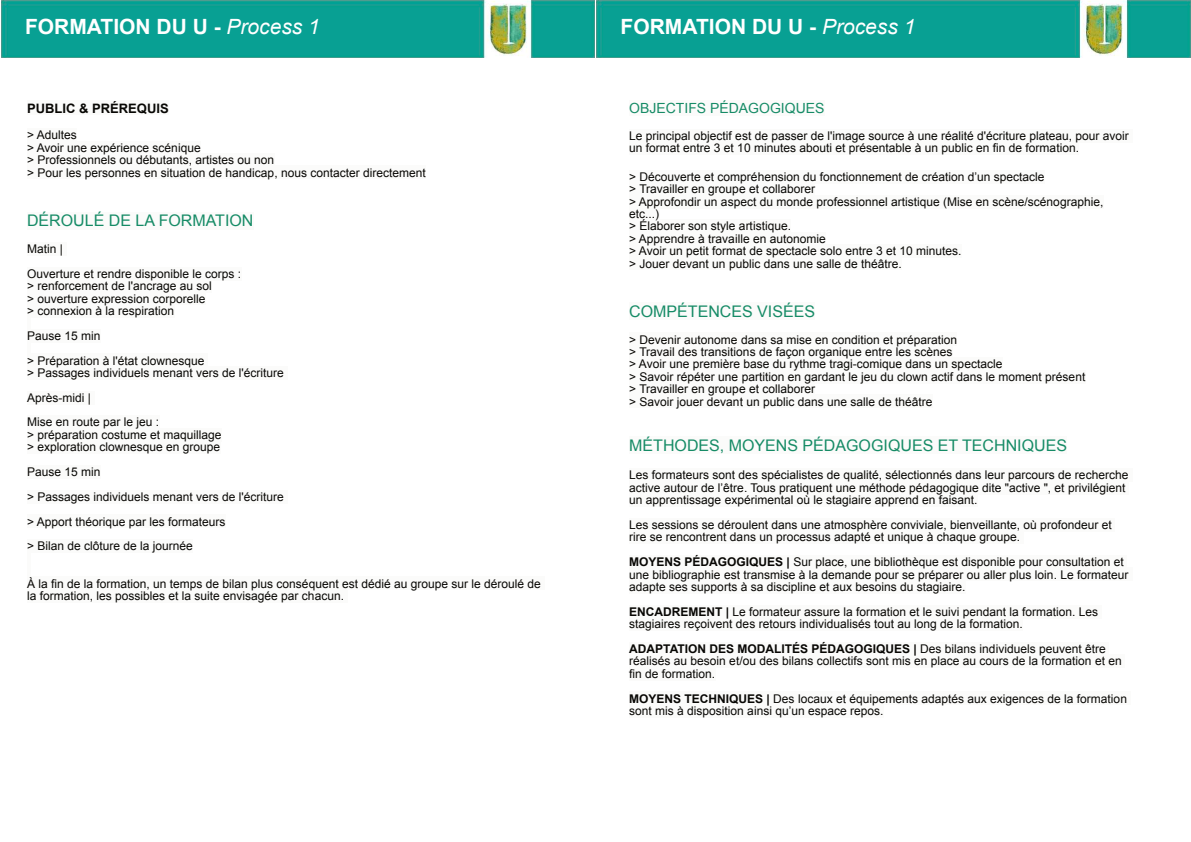
<style>
.page{position:relative;width:1191px;height:842px;background:#fff}
.page>*{position:absolute;margin:0;border:0;box-sizing:border-box;transform-origin:0 0}
.t1{font:700 21px "Arial";color:#fff}
.t2{font:16px "Arial";color:#168b66}
.t3{font:14px "Arial";color:#168b66}
.t4{font:700 13px "Arial";color:#080704}
.t5{font:12px/12.4px "Arial";color:#080704}
.s1{font-weight:400;font-style:italic}
.s2{font-weight:700}
</style>
<div class="page">
<img style="left:1px;top:0;width:1190px;height:58px">
<div style="left:27px;top:101px;width:142px;height:14px;background:#fbfbfa"></div>
<div style="left:27px;top:128px;width:50px;height:14px;background:#fbfbfa"></div>
<div style="left:27px;top:141px;width:174px;height:13px;background:#fbfbfa"></div>
<div style="left:27px;top:153px;width:247px;height:14px;background:#fbfbfa"></div>
<div style="left:27px;top:166px;width:399px;height:13px;background:#fbfbfa"></div>
<div style="left:27px;top:212px;width:226px;height:17px;background:#fbfbfa"></div>
<div style="left:27px;top:242px;width:39px;height:13px;background:#fbfbfa"></div>
<div style="left:27px;top:267px;width:214px;height:13px;background:#fbfbfa"></div>
<div style="left:27px;top:279px;width:185px;height:14px;background:#fbfbfa"></div>
<div style="left:27px;top:292px;width:178px;height:13px;background:#fbfbfa"></div>
<div style="left:27px;top:304px;width:147px;height:13px;background:#fbfbfa"></div>
<hr style="left:27px;top:316px;width:3px;height:14px;background:#fbfbfa">
<div style="left:27px;top:329px;width:73px;height:13px;background:#fbfbfa"></div>
<hr style="left:27px;top:341px;width:3px;height:14px;background:#fbfbfa">
<div style="left:27px;top:354px;width:181px;height:13px;background:#fbfbfa"></div>
<div style="left:27px;top:366px;width:260px;height:13px;background:#fbfbfa"></div>
<div style="left:27px;top:391px;width:67px;height:13px;background:#fbfbfa"></div>
<div style="left:27px;top:416px;width:132px;height:13px;background:#fbfbfa"></div>
<div style="left:27px;top:428px;width:195px;height:13px;background:#fbfbfa"></div>
<div style="left:27px;top:440px;width:193px;height:14px;background:#fbfbfa"></div>
<div style="left:27px;top:465px;width:73px;height:14px;background:#fbfbfa"></div>
<div style="left:27px;top:490px;width:260px;height:13px;background:#fbfbfa"></div>
<div style="left:27px;top:515px;width:198px;height:13px;background:#fbfbfa"></div>
<div style="left:27px;top:539px;width:166px;height:14px;background:#fbfbfa"></div>
<hr style="left:27px;top:564px;width:3px;height:14px;background:#fbfbfa">
<div style="left:27px;top:577px;width:517px;height:13px;background:#fbfbfa"></div>
<div style="left:27px;top:589px;width:320px;height:13px;background:#fbfbfa"></div>
<div style="left:629px;top:101px;width:195px;height:15px;background:#fbfbfa"></div>
<div style="left:629px;top:129px;width:504px;height:14px;background:#fbfbfa"></div>
<div style="left:629px;top:142px;width:450px;height:13px;background:#fbfbfa"></div>
<div style="left:629px;top:170px;width:415px;height:13px;background:#fbfbfa"></div>
<div style="left:629px;top:182px;width:186px;height:14px;background:#fbfbfa"></div>
<div style="left:629px;top:195px;width:474px;height:13px;background:#fbfbfa"></div>
<div style="left:629px;top:207px;width:30px;height:14px;background:#fbfbfa"></div>
<div style="left:629px;top:220px;width:162px;height:13px;background:#fbfbfa"></div>
<div style="left:629px;top:232px;width:196px;height:13px;background:#fbfbfa"></div>
<div style="left:629px;top:244px;width:332px;height:14px;background:#fbfbfa"></div>
<div style="left:629px;top:257px;width:273px;height:13px;background:#fbfbfa"></div>
<div style="left:629px;top:302px;width:186px;height:18px;background:#fbfbfa"></div>
<div style="left:629px;top:333px;width:328px;height:13px;background:#fbfbfa"></div>
<div style="left:629px;top:345px;width:323px;height:13px;background:#fbfbfa"></div>
<div style="left:629px;top:357px;width:373px;height:14px;background:#fbfbfa"></div>
<div style="left:629px;top:370px;width:456px;height:13px;background:#fbfbfa"></div>
<div style="left:629px;top:382px;width:186px;height:14px;background:#fbfbfa"></div>
<div style="left:629px;top:395px;width:303px;height:13px;background:#fbfbfa"></div>
<div style="left:629px;top:436px;width:438px;height:18px;background:#fbfbfa"></div>
<div style="left:629px;top:469px;width:503px;height:13px;background:#fbfbfa"></div>
<div style="left:629px;top:481px;width:499px;height:13px;background:#fbfbfa"></div>
<div style="left:629px;top:493px;width:348px;height:14px;background:#fbfbfa"></div>
<div style="left:629px;top:518px;width:486px;height:14px;background:#fbfbfa"></div>
<div style="left:629px;top:531px;width:394px;height:13px;background:#fbfbfa"></div>
<div style="left:629px;top:555px;width:498px;height:14px;background:#fbfbfa"></div>
<div style="left:629px;top:568px;width:503px;height:13px;background:#fbfbfa"></div>
<div style="left:629px;top:580px;width:336px;height:13px;background:#fbfbfa"></div>
<div style="left:629px;top:605px;width:472px;height:13px;background:#fbfbfa"></div>
<div style="left:629px;top:617px;width:394px;height:14px;background:#fbfbfa"></div>
<div style="left:629px;top:642px;width:480px;height:13px;background:#fbfbfa"></div>
<div style="left:629px;top:654px;width:496px;height:14px;background:#fbfbfa"></div>
<div style="left:629px;top:667px;width:86px;height:13px;background:#fbfbfa"></div>
<div style="left:629px;top:692px;width:502px;height:13px;background:#fbfbfa"></div>
<div style="left:629px;top:704px;width:254px;height:13px;background:#fbfbfa"></div>
<h1 class="t1" style="left:25px;top:19px;width:296px">FORMATION DU U - <span class="s1">Process 1</span></h1>
<h1 class="t1" style="left:620px;top:19px;width:296px">FORMATION DU U - <span class="s1">Process 1</span></h1>
<p class="t4" style="left:27px;top:103px;width:143px">PUBLIC &amp; PRÉREQUIS</p>
<p class="t5" style="left:27px;top:130px;width:400px">&gt; Adultes<br>&gt; Avoir une expérience scénique<br>&gt; Professionnels ou débutants, artistes ou non<br>&gt; Pour les personnes en situation de handicap, nous contacter directement</p>
<h2 class="t2" style="left:27px;top:214px;width:228px">DÉROULÉ DE LA FORMATION</h2>
<p class="t5" style="left:27px;top:237px;width:216px;line-height:24.8px">Matin |<br>Ouverture et rendre disponible le corps :</p>
<p class="t5" style="left:27px;top:281px;width:186px">&gt; renforcement de l'ancrage au sol &gt; ouverture expression corporelle &gt; connexion à la respiration</p>
<p class="t5" style="left:27px;top:324px;width:179px;line-height:24.8px">Pause 15 min<br>&gt; Préparation à l'état clownesque</p>
<p class="t5" style="left:27px;top:361px;width:258px;line-height:24.8px">&gt; Passages individuels menant vers de l'écriture<br>Après-midi |<br>Mise en route par le jeu :</p>
<p class="t5" style="left:27px;top:430px;width:196px">&gt; préparation costume et maquillage &gt; exploration clownesque en groupe</p>
<p class="t5" style="left:27px;top:460px;width:258px;line-height:24.8px">Pause 15 min<br>&gt; Passages individuels menant vers de l'écriture &gt; Apport théorique par les formateurs<br>&gt; Bilan de clôture de la journée</p>
<p class="t5" style="left:27px;top:578px;width:515px">À la fin de la formation, un temps de bilan plus conséquent est dédié au groupe sur le déroulé de la formation, les possibles et la suite envisagée par chacun.</p>
<p class="t3" style="left:629px;top:103px;width:197px">OBJECTIFS PÉDAGOGIQUES</p>
<p class="t5" style="left:629px;top:131px;width:501px">Le principal objectif est de passer de l'image source à une réalité d'écriture plateau, pour avoir un format entre 3 et 10 minutes abouti et présentable à un public en fin de formation.</p>
<p class="t5" style="left:629px;top:172px;width:475px">&gt; Découverte et compréhension du fonctionnement de création d’un spectacle<br>&gt; Travailler en groupe et collaborer<br>&gt; Approfondir un aspect du monde professionnel artistique (Mise en scène/scénographie, etc...)<br>&gt; Élaborer son style artistique.<br>&gt; Apprendre à travaille en autonomie<br>&gt; Avoir un petit format de spectacle solo entre 3 et 10 minutes.<br>&gt; Jouer devant un public dans une salle de théâtre.</p>
<h2 class="t2" style="left:629px;top:305px;width:187px">COMPÉTENCES VISÉES</h2>
<p class="t5" style="left:629px;top:334px;width:457px">&gt; Devenir autonome dans sa mise en condition et préparation<br>&gt; Travail des transitions de façon organique entre les scènes<br>&gt; Avoir une première base du rythme tragi-comique dans un spectacle<br>&gt; Savoir répéter une partition en gardant le jeu du clown actif dans le moment présent &gt; Travailler en groupe et collaborer<br>&gt; Savoir jouer devant un public dans une salle de théâtre</p>
<h2 class="t2" style="left:629px;top:439px;width:439px">MÉTHODES, MOYENS PÉDAGOGIQUES ET TECHNIQUES</h2>
<p class="t5" style="left:629px;top:470px;width:500px">Les formateurs sont des spécialistes de qualité, sélectionnés dans leur parcours de recherche active autour de l’être. Tous pratiquent une méthode pédagogique dite "active ", et privilégient un apprentissage expérimental où le stagiaire apprend en faisant.</p>
<p class="t5" style="left:629px;top:520px;width:484px">Les sessions se déroulent dans une atmosphère conviviale, bienveillante, où profondeur et rire se rencontrent dans un processus adapté et unique à chaque groupe.</p>
<p class="t5" style="left:629px;top:557px;width:500px"><span class="s2">MOYENS PÉDAGOGIQUES |</span> Sur place, une bibliothèque est disponible pour consultation et une bibliographie est transmise à la demande pour se préparer ou aller plus loin. Le formateur adapte ses supports à sa discipline et aux besoins du stagiaire.</p>
<p class="t5" style="left:629px;top:606px;width:470px"><span class="s2">ENCADREMENT |</span> Le formateur assure la formation et le suivi pendant la formation. Les stagiaires reçoivent des retours individualisés tout au long de la formation.</p>
<p class="t5" style="left:629px;top:644px;width:494px"><span class="s2">ADAPTATION DES MODALITÉS PÉDAGOGIQUES |</span> Des bilans individuels peuvent être réalisés au besoin et/ou des bilans collectifs sont mis en place au cours de la formation et en fin de formation.</p>
<p class="t5" style="left:629px;top:693px;width:499px"><span class="s2">MOYENS TECHNIQUES |</span> Des locaux et équipements adaptés aux exigences de la formation sont mis à disposition ainsi qu’un espace repos.</p>
</div>
